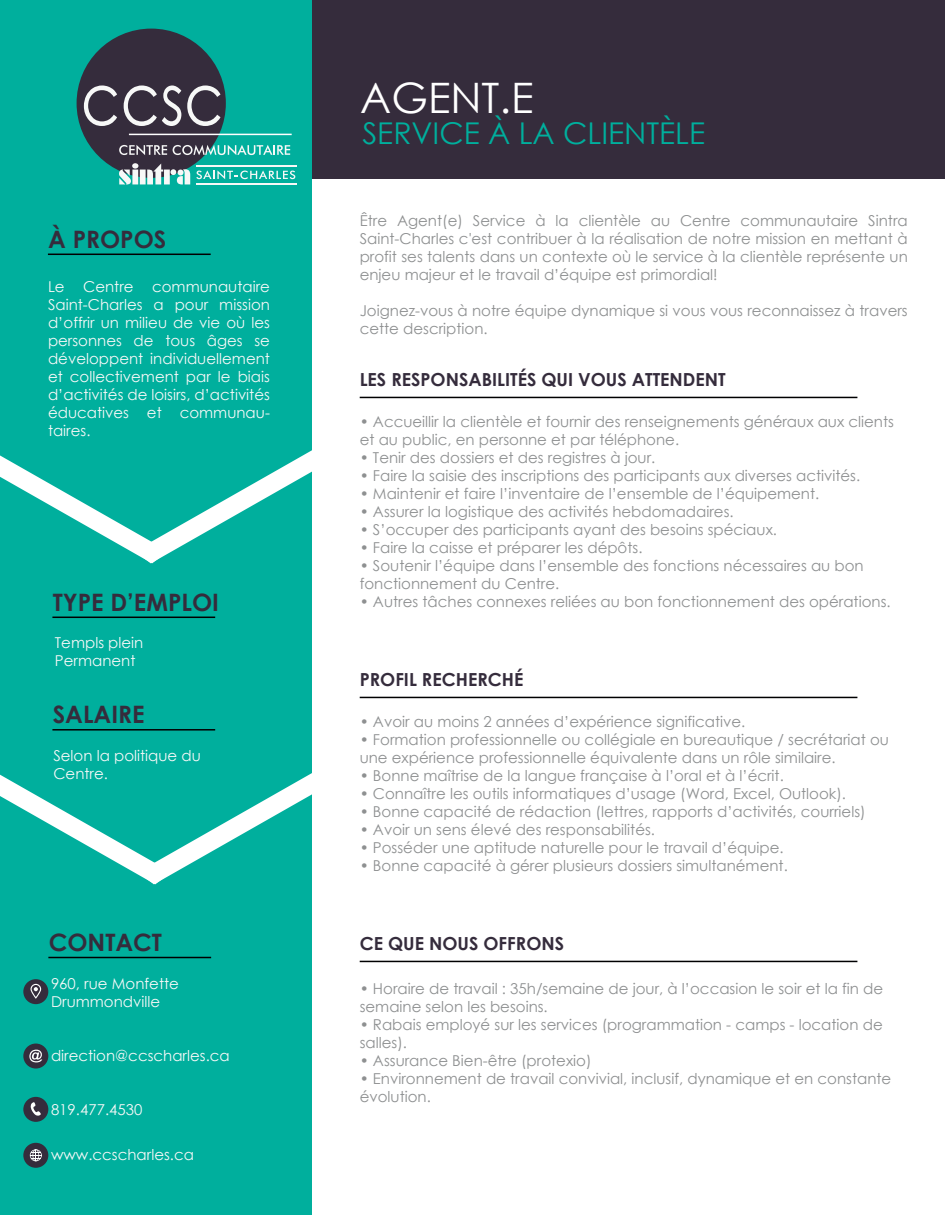
<style>
.page{position:relative;width:945px;height:1215px;background:#fff}
.page>*{position:absolute;margin:0;border:0;box-sizing:border-box;transform-origin:0 0}
.t1{font:42px "Century Gothic";color:#fff}
.t2{font:30px "Century Gothic";color:#00af9d}
.t3{font:700 24px "Century Gothic";color:#352c3c}
.t4{font:700 18px "Century Gothic";color:#352c3c}
.t5{font:15px/18px "Century Gothic";color:#8e9091}
.t6{font:15px/18px "Century Gothic";color:#f7f8f7}
</style>
<div class="page">
<div style="left:0;top:0;width:945px;height:178px;background:#352c3c"></div>
<div style="left:0;top:0;width:312px;height:1215px;background:#00af9d"></div>
<div style="left:77px;top:29px;width:149px;height:149px;background:#352c3c;border-radius:50%"></div>
<hr style="left:129px;top:134px;width:163px;height:1px;background:#fff">
<div style="left:23px;top:1044px;width:25px;height:25px;background:#352c3c;border-radius:50%"></div>
<svg style="left:29px;top:1050px;width:13px;height:12px"></svg>
<div style="left:23px;top:979px;width:25px;height:25px;background:#352c3c;border-radius:50%"></div>
<svg style="left:31px;top:984px;width:10px;height:15px"></svg>
<div style="left:23px;top:1097px;width:25px;height:25px;background:#352c3c;border-radius:50%"></div>
<svg style="left:31px;top:1102px;width:10px;height:14px"></svg>
<div style="left:23px;top:1143px;width:25px;height:25px;background:#352c3c;border-radius:50%"></div>
<svg style="left:30px;top:1149px;width:12px;height:12px"></svg>
<hr style="left:48px;top:254px;width:163px;height:1px;background:#000001">
<hr style="left:360px;top:397px;width:497px;height:1px;background:#000001">
<hr style="left:52px;top:617px;width:163px;height:1px;background:#000001">
<hr style="left:360px;top:697px;width:497px;height:1px;background:#000001">
<hr style="left:360px;top:961px;width:497px;height:1px;background:#000001">
<hr style="left:48px;top:957px;width:163px;height:1px;background:#000001">
<hr style="left:52px;top:729px;width:163px;height:2px;background:#000001">
<svg style="left:84px;top:85px;width:33px;height:41px"></svg>
<svg style="left:124px;top:85px;width:57px;height:41px"></svg>
<svg style="left:187px;top:85px;width:33px;height:41px"></svg>
<svg style="left:0;top:450px;width:312px;height:114px"></svg>
<svg style="left:0;top:773px;width:312px;height:112px"></svg>
<svg style="left:119px;top:163px;width:71px;height:21px"></svg>
<svg style="left:119px;top:145px;width:48px;height:10px"></svg>
<svg style="left:173px;top:145px;width:117px;height:10px"></svg>
<svg style="left:196px;top:170px;width:99px;height:9px"></svg>
<hr style="left:197px;top:165px;width:100px;height:1px;background:#f7f8f7">
<hr style="left:197px;top:183px;width:100px;height:1px;background:#f7f8f7">
<h3 class="t3" style="left:48px;top:221px;width:120px">À PROPOS</h3>
<p class="t6" style="left:48px;top:277px;width:224px;text-align:justify">Le Centre communautaire Saint-Charles a pour mission d’offrir un milieu de vie où les personnes de tous âges se développent individuellement et collectivement par le biais d’activités de loisirs, d’activités éducatives et communau&shy;taires.</p>
<h3 class="t3" style="left:53px;top:584px;width:168px">TYPE D’EMPLOI</h3>
<p class="t6" style="left:55px;top:634px;width:90px">Templs plein<br>Permanent</p>
<h3 class="t3" style="left:53px;top:696px;width:93px">SALAIRE</h3>
<p class="t6" style="left:53px;top:746px;width:149px">Selon la politique du<br>Centre.</p>
<h3 class="t3" style="left:49px;top:924px;width:115px">CONTACT</h3>
<p class="t6" style="left:51px;top:975px;width:129px">960, rue Monfette<br>Drummondville</p>
<p class="t6" style="left:51px;top:1047px;width:180px">direction@ccscharles.ca</p>
<p class="t6" style="left:51px;top:1101px;width:93px">819.477.4530</p>
<p class="t6" style="left:51px;top:1146px;width:145px">www.ccscharles.ca</p>
<h1 class="t1" style="left:360px;top:68px;width:175px">AGENT.E</h1>
<h2 class="t2" style="left:362px;top:113px;width:344px">SERVICE À LA CLIENTÈLE</h2>
<p class="t5" style="left:360px;top:211px;width:550px;text-align:justify">Être Agent(e) Service à la clientèle au Centre communautaire Sintra Saint-Charles c'est contribuer à la réalisation de notre mission en mettant à profit ses talents dans un contexte où le service à la clientèle représente un enjeu majeur et le travail d’équipe est primordial!</p>
<p class="t5" style="left:360px;top:301px;width:550px">Joignez-vous à notre équipe dynamique si vous vous reconnaissez à travers cette description.</p>
<p class="t4" style="left:360px;top:366px;width:368px">LES RESPONSABILITÉS QUI VOUS ATTENDENT</p>
<p class="t5" style="left:360px;top:413px;width:536px">• Accueillir la clientèle et fournir des renseignements généraux aux clients et au public, en personne et par téléphone.</p>
<p class="t5" style="left:360px;top:449px;width:297px">• Tenir des dossiers et des registres à jour.</p>
<p class="t5" style="left:360px;top:467px;width:502px">• Faire la saisie des inscriptions des participants aux diverses activités.</p>
<p class="t5" style="left:360px;top:485px;width:461px">• Maintenir et faire l’inventaire de l’ensemble de l’équipement.</p>
<p class="t5" style="left:360px;top:503px;width:375px">• Assurer la logistique des activités hebdomadaires.</p>
<p class="t5" style="left:360px;top:521px;width:419px">• S’occuper des participants ayant des besoins spéciaux.</p>
<p class="t5" style="left:360px;top:539px;width:284px">• Faire la caisse et préparer les dépôts.</p>
<p class="t5" style="left:360px;top:557px;width:506px">• Soutenir l’équipe dans l’ensemble des fonctions nécessaires au bon fonctionnement du Centre.</p>
<p class="t5" style="left:360px;top:593px;width:532px">• Autres tâches connexes reliées au bon fonctionnement des opérations.</p>
<p class="t4" style="left:360px;top:666px;width:165px">PROFIL RECHERCHÉ</p>
<p class="t5" style="left:360px;top:713px;width:387px">• Avoir au moins 2 années d’expérience significative.</p>
<p class="t5" style="left:360px;top:731px;width:531px">• Formation professionnelle ou collégiale en bureautique / secrétariat ou une expérience professionnelle équivalente dans un rôle similaire.</p>
<p class="t5" style="left:360px;top:767px;width:426px">• Bonne maîtrise de la langue française à l’oral et à l’écrit.</p>
<p class="t5" style="left:360px;top:785px;width:488px">• Connaître les outils informatiques d’usage (Word, Excel, Outlook).</p>
<p class="t5" style="left:360px;top:803px;width:507px">• Bonne capacité de rédaction (lettres, rapports d’activités, courriels)</p>
<p class="t5" style="left:360px;top:821px;width:297px">• Avoir un sens élevé des responsabilités.</p>
<p class="t5" style="left:360px;top:839px;width:426px">• Posséder une aptitude naturelle pour le travail d’équipe.</p>
<p class="t5" style="left:360px;top:857px;width:430px">• Bonne capacité à gérer plusieurs dossiers simultanément.</p>
<p class="t4" style="left:360px;top:930px;width:206px">CE QUE NOUS OFFRONS</p>
<p class="t5" style="left:360px;top:980px;width:525px">• Horaire de travail : 35h/semaine de jour, à l’occasion le soir et la fin de semaine selon les besoins.</p>
<p class="t5" style="left:360px;top:1016px;width:525px">• Rabais employé sur les services (programmation - camps - location de salles).</p>
<p class="t5" style="left:360px;top:1052px;width:233px">• Assurance Bien-être (protexio)</p>
<p class="t5" style="left:360px;top:1070px;width:533px">• Environnement de travail convivial, inclusif, dynamique et en constante évolution.</p>
</div>
